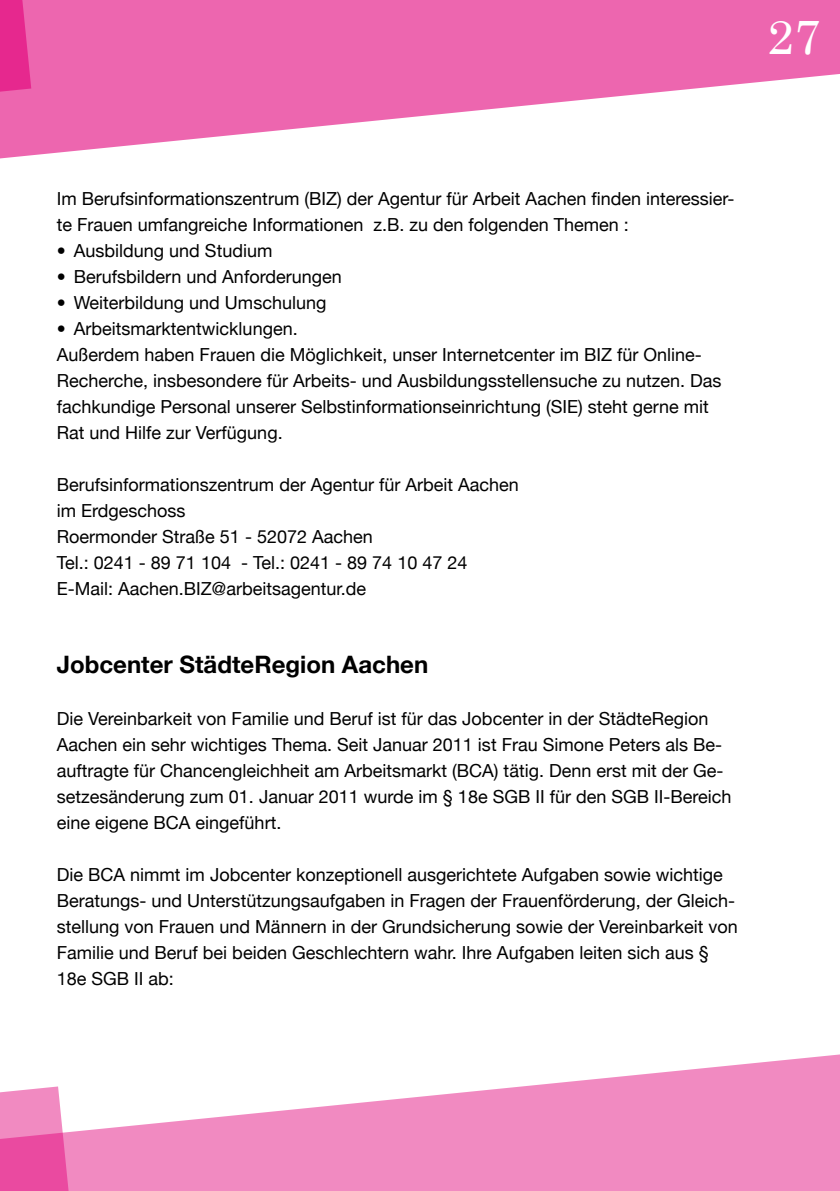
<style>
.page{position:relative;width:840px;height:1191px;background:#fff}
.page>*{position:absolute;margin:0;border:0;box-sizing:border-box;transform-origin:0 0}
.t1{font:48px "Century Schoolbook";color:#fff}
.t2{font:700 24px "Helvetica Neue";color:#000}
.t3{font:18px/26px "Helvetica Neue";color:#000}
</style>
<div class="page">
<svg style="left:0;top:0;width:839px;height:159px;fill:#ed66af"></svg>
<svg style="left:0;top:1054px;width:839px;height:137px;fill:#f18ac1"></svg>
<h1 class="t1" style="left:767px;top:6px;width:55px">27</h1>
<p class="t3" style="left:57px;top:185px;width:679px">Im Berufsinformationszentrum (BIZ) der Agentur für Arbeit Aachen finden interessier&shy;te Frauen umfangreiche Informationen z.B. zu den folgenden Themen :</p>
<p class="t3" style="left:57px;top:237px;width:217px">• Ausbildung und Studium</p>
<p class="t3" style="left:57px;top:263px;width:286px">• Berufsbildern und Anforderungen</p>
<p class="t3" style="left:57px;top:289px;width:271px">• Weiterbildung und Umschulung</p>
<p class="t3" style="left:57px;top:315px;width:666px">• Arbeitsmarktentwicklungen.<br>Außerdem haben Frauen die Möglichkeit, unser Internetcenter im BIZ für Online-Recherche, insbesondere für Arbeits- und Ausbildungsstellensuche zu nutzen. Das fachkundige Personal unserer Selbstinformationseinrichtung (SIE) steht gerne mit Rat und Hilfe zur Verfügung.</p>
<p class="t3" style="left:57px;top:471px;width:463px">Berufsinformationszentrum der Agentur für Arbeit Aachen im Erdgeschoss<br>Roermonder Straße 51 - 52072 Aachen<br>Tel.: 0241 - 89 71 104 - Tel.: 0241 - 89 74 10 47 24<br>E-Mail: Aachen.BIZ@arbeitsagentur.de</p>
<h2 class="t2" style="left:57px;top:649px;width:373px">Jobcenter StädteRegion Aachen</h2>
<p class="t3" style="left:57px;top:705px;width:676px">Die Vereinbarkeit von Familie und Beruf ist für das Jobcenter in der StädteRegion Aachen ein sehr wichtiges Thema. Seit Januar 2011 ist Frau Simone Peters als Be&shy;auftragte für Chancengleichheit am Arbeitsmarkt (BCA) tätig. Denn erst mit der Ge&shy;setzesänderung zum 01. Januar 2011 wurde im § 18e SGB II für den SGB II-Bereich eine eigene BCA eingeführt.</p>
<p class="t3" style="left:57px;top:861px;width:682px">Die BCA nimmt im Jobcenter konzeptionell ausgerichtete Aufgaben sowie wichtige Beratungs- und Unterstützungsaufgaben in Fragen der Frauenförderung, der Gleich&shy;stellung von Frauen und Männern in der Grundsicherung sowie der Vereinbarkeit von Familie und Beruf bei beiden Geschlechtern wahr. Ihre Aufgaben leiten sich aus § 18e SGB II ab:</p>
</div>
